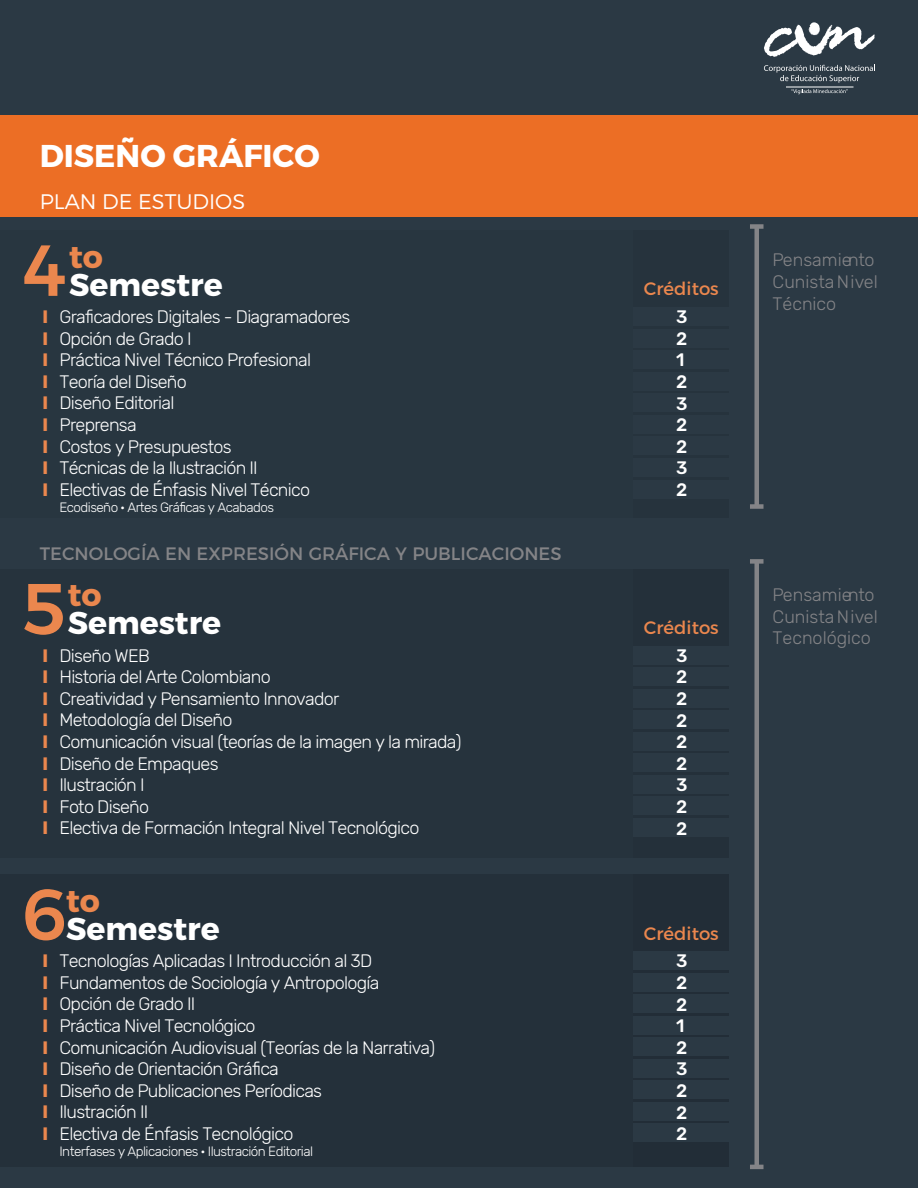
<style>
.page{position:relative;width:918px;height:1188px;background:#2b3944}
.page>*{position:absolute;margin:0;border:0;box-sizing:border-box;transform-origin:0 0}
.t1{font:500 72px "Montserrat";color:#eb874e}
.t2{font:700 31.5px "Montserrat";color:#fff}
.t3{font:700 31.5px "Montserrat";color:#eb874e}
.t4{font:300 21px "Montserrat";color:#fff}
.t5{font:300 18px/21.6px "Rubik";letter-spacing:-.04em;color:#fff}
.t6{font:300 18px/21.6px "Rubik";color:#848487}
.t7{font:18px "Montserrat";color:#848487}
.t8{font:700 18px/21.6px "Montserrat";color:#eb874e;text-align:justify}
.t9{font:500 18px/21.6px "Rubik";color:#fff}
.t10{font:18px "Montserrat";color:#eb874e}
.t11{font:300 13.5px "Rubik";letter-spacing:-.04em;color:#fff}
</style>
<div class="page">
<div style="left:0;top:116px;width:918px;height:101px;background:#ec6e25"></div>
<svg style="left:764px;top:22px;width:111px;height:35px"></svg>
<svg style="left:764px;top:65px;width:111px;height:18px"></svg>
<hr style="left:786px;top:87px;width:68px;height:1px;background:#fff">
<svg style="left:791px;top:89px;width:57px;height:5px"></svg>
<div style="left:0;top:230px;width:729px;height:288px;background:#283640"></div>
<div style="left:634px;top:307px;width:95px;height:19px;background:#2b3944"></div>
<div style="left:634px;top:329px;width:95px;height:18px;background:#2b3944"></div>
<div style="left:634px;top:350px;width:95px;height:19px;background:#2b3944"></div>
<div style="left:634px;top:372px;width:95px;height:18px;background:#2b3944"></div>
<div style="left:634px;top:393px;width:95px;height:19px;background:#2b3944"></div>
<div style="left:634px;top:415px;width:95px;height:18px;background:#2b3944"></div>
<div style="left:634px;top:436px;width:95px;height:19px;background:#2b3944"></div>
<div style="left:634px;top:458px;width:95px;height:18px;background:#2b3944"></div>
<div style="left:634px;top:480px;width:95px;height:18px;background:#2b3944"></div>
<div style="left:0;top:569px;width:729px;height:289px;background:#26333d"></div>
<div style="left:634px;top:646px;width:95px;height:19px;background:#2b3944"></div>
<div style="left:634px;top:667px;width:95px;height:19px;background:#2b3944"></div>
<div style="left:634px;top:689px;width:95px;height:19px;background:#2b3944"></div>
<div style="left:634px;top:710px;width:95px;height:19px;background:#2b3944"></div>
<div style="left:634px;top:732px;width:95px;height:19px;background:#2b3944"></div>
<div style="left:634px;top:753px;width:95px;height:19px;background:#2b3944"></div>
<div style="left:634px;top:775px;width:95px;height:19px;background:#2b3944"></div>
<div style="left:634px;top:796px;width:95px;height:19px;background:#2b3944"></div>
<div style="left:634px;top:818px;width:95px;height:19px;background:#2b3944"></div>
<div style="left:0;top:875px;width:729px;height:292px;background:#24303a"></div>
<div style="left:634px;top:952px;width:95px;height:18px;background:#2b3944"></div>
<div style="left:634px;top:973px;width:95px;height:19px;background:#2b3944"></div>
<div style="left:634px;top:995px;width:95px;height:18px;background:#2b3944"></div>
<div style="left:634px;top:1016px;width:95px;height:19px;background:#2b3944"></div>
<div style="left:634px;top:1038px;width:95px;height:18px;background:#2b3944"></div>
<div style="left:634px;top:1059px;width:95px;height:19px;background:#2b3944"></div>
<div style="left:634px;top:1081px;width:95px;height:18px;background:#2b3944"></div>
<div style="left:634px;top:1102px;width:95px;height:19px;background:#2b3944"></div>
<div style="left:634px;top:1124px;width:95px;height:18px;background:#2b3944"></div>
<div style="left:754px;top:227px;width:5px;height:278px;background:#848487"></div>
<div style="left:750px;top:504px;width:14px;height:5px;background:#848487"></div>
<div style="left:750px;top:224px;width:14px;height:5px;background:#848487"></div>
<div style="left:754px;top:562px;width:5px;height:604px;background:#848487"></div>
<hr style="left:750px;top:1165px;width:14px;height:4px;background:#848487">
<div style="left:750px;top:559px;width:14px;height:5px;background:#848487"></div>
<h2 class="t2" style="left:40px;top:136px;width:281px">DISEÑO GRÁFICO</h2>
<p class="t4" style="left:40px;top:189px;width:207px">PLAN DE ESTUDIOS</p>
<h1 class="t1" style="left:22px;top:226px;width:46px">4</h1>
<h2 class="t3" style="left:69px;top:237px;width:35px">to</h2>
<h2 class="t2" style="left:69px;top:265px;width:155px">Semestre</h2>
<p class="t10" style="left:644px;top:275px;width:76px">Créditos</p>
<p class="t8" style="left:42px;top:306px;width:7px">I I I I I I I I I</p>
<p class="t5" style="left:59px;top:307px;width:292px">Graficadores Digitales - Diagramadores<br>Opción de Grado I<br>Práctica Nivel Técnico Profesional<br>Teoría del Diseño<br>Diseño Editorial<br>Preprensa<br>Costos y Presupuestos<br>Técnicas de la Ilustración II<br>Electivas de Énfasis Nivel Técnico</p>
<p class="t11" style="left:59px;top:500px;width:216px">Ecodiseño · Artes Gráficas y Acabados</p>
<p class="t7" style="left:40px;top:539px;width:523px">TECNOLOGÍA EN EXPRESIÓN GRÁFICA Y PUBLICACIONES</p>
<p class="t9" style="left:676px;top:307px;width:13px">3<br>2<br>1<br>2<br>3<br>2<br>2<br>3<br>2</p>
<h1 class="t1" style="left:22px;top:564px;width:46px">5</h1>
<h2 class="t3" style="left:68px;top:575px;width:35px">to</h2>
<h2 class="t2" style="left:68px;top:604px;width:155px">Semestre</h2>
<p class="t10" style="left:644px;top:613px;width:76px">Créditos</p>
<p class="t8" style="left:42px;top:645px;width:7px">I I I I I I I I I</p>
<p class="t5" style="left:59px;top:645px;width:404px">Diseño WEB<br>Historia del Arte Colombiano<br>Creatividad y Pensamiento Innovador<br>Metodología del Diseño<br>Comunicación visual (teorías de la imagen y la mirada)<br>Diseño de Empaques<br>Ilustración I<br>Foto Diseño<br>Electiva de Formación Integral Nivel Tecnológico</p>
<p class="t9" style="left:676px;top:645px;width:13px;text-align:justify">3<br>2<br>2<br>2<br>2<br>2<br>3<br>2<br>2</p>
<h1 class="t1" style="left:22px;top:870px;width:46px">6</h1>
<h2 class="t3" style="left:66px;top:881px;width:35px">to</h2>
<h2 class="t2" style="left:66px;top:909px;width:155px">Semestre</h2>
<p class="t10" style="left:644px;top:919px;width:76px">Créditos</p>
<p class="t8" style="left:42px;top:950px;width:7px">I I I I I I I I I</p>
<p class="t5" style="left:59px;top:951px;width:377px">Tecnologías Aplicadas I Introducción al 3D Fundamentos de Sociología y Antropología Opción de Grado II<br>Práctica Nivel Tecnológico<br>Comunicación Audiovisual (Teorías de la Narrativa)<br>Diseño de Orientación Gráfica<br>Diseño de Publicaciones Períodicas<br>Ilustración II<br>Electiva de Énfasis Tecnológico</p>
<p class="t11" style="left:59px;top:1144px;width:255px">Interfases y Aplicaciones · Ilustración Editorial</p>
<p class="t9" style="left:676px;top:951px;width:13px">3<br>2<br>2<br>1<br>2<br>3<br>2<br>2<br>2</p>
<p class="t6" style="left:772px;top:250px;width:107px">Pensamiento<br>Cunista Nivel<br>Técnico</p>
<p class="t6" style="left:772px;top:585px;width:107px">Pensamiento<br>Cunista Nivel<br>Tecnológico</p>
</div>
